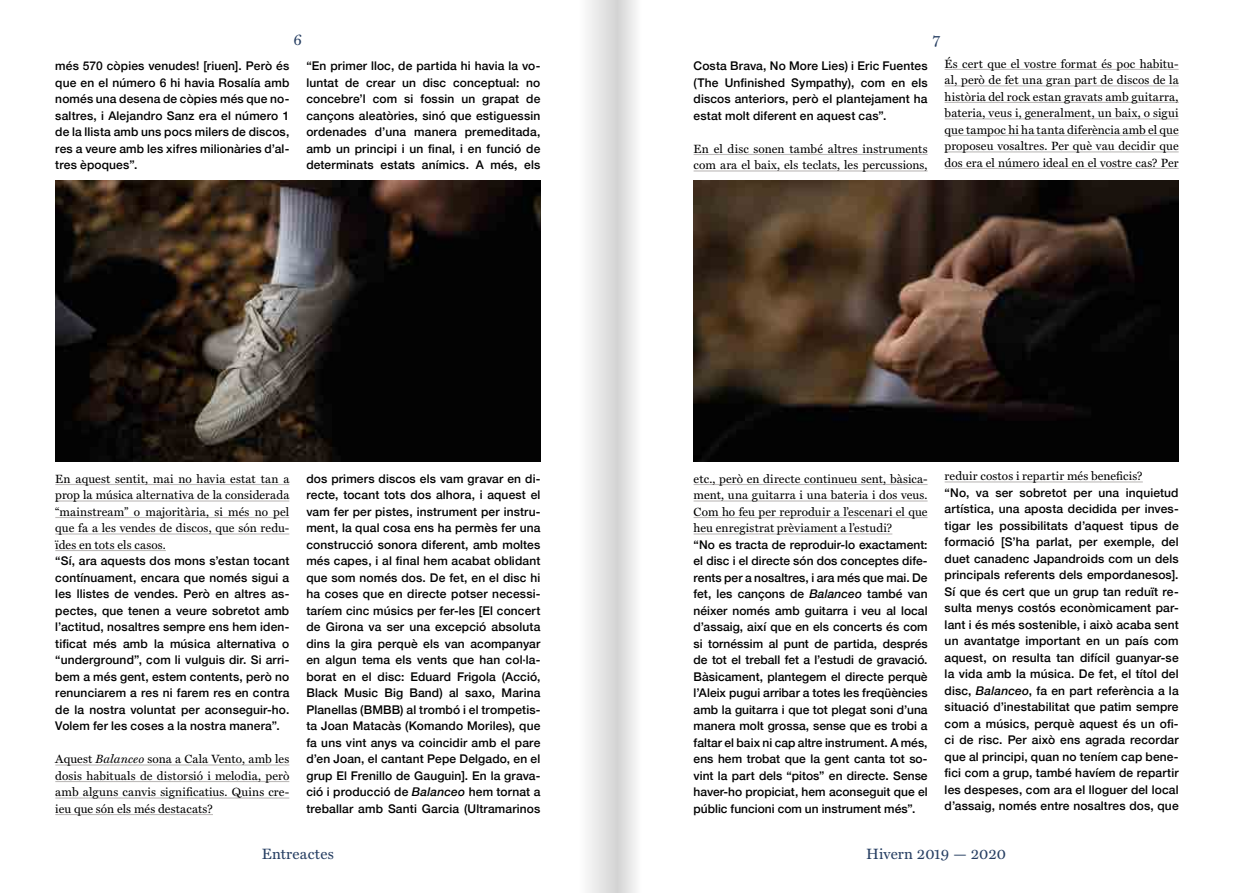
<style>
.page{position:relative;width:1234px;height:893px;background:#fff}
.page>*{position:absolute;margin:0;border:0;box-sizing:border-box;transform-origin:0 0}
.t1{font:15px "Miller Text";letter-spacing:.01em;color:#263e62}
.t2{font:500 12px/16.5px "Helvetica Neue";letter-spacing:.01em;color:#000;text-align:justify}
.t3{font:12px/16.5px "Miller Text";letter-spacing:.01em;color:#000;text-align:justify}
.s1{font-style:italic}
</style>
<div class="page">
<img style="left:55px;top:181px;width:485px;height:280px">
<img style="left:693px;top:181px;width:485px;height:280px">
<hr style="left:693px;top:154px;width:234px;height:1px;background:#bebbba">
<hr style="left:693px;top:170px;width:234px;height:2px;background:#bebbba">
<hr style="left:693px;top:484px;width:234px;height:1px;background:#bebbba">
<hr style="left:693px;top:500px;width:234px;height:2px;background:#bebbba">
<hr style="left:693px;top:517px;width:234px;height:1px;background:#bebbba">
<hr style="left:693px;top:533px;width:199px;height:2px;background:#bebbba">
<hr style="left:944px;top:69px;width:234px;height:1px;background:#bebbba">
<hr style="left:944px;top:85px;width:234px;height:1px;background:#bebbba">
<hr style="left:944px;top:102px;width:234px;height:1px;background:#bebbba">
<hr style="left:944px;top:118px;width:234px;height:1px;background:#bebbba">
<hr style="left:944px;top:135px;width:234px;height:1px;background:#bebbba">
<hr style="left:944px;top:151px;width:234px;height:1px;background:#bebbba">
<hr style="left:944px;top:168px;width:234px;height:1px;background:#bebbba">
<hr style="left:944px;top:481px;width:198px;height:1px;background:#bebbba">
<hr style="left:55px;top:484px;width:234px;height:1px;background:#bebbba">
<hr style="left:55px;top:500px;width:234px;height:2px;background:#bebbba">
<hr style="left:55px;top:517px;width:234px;height:1px;background:#bebbba">
<hr style="left:55px;top:533px;width:234px;height:2px;background:#bebbba">
<hr style="left:55px;top:550px;width:111px;height:1px;background:#bebbba">
<hr style="left:55px;top:764px;width:234px;height:2px;background:#bebbba">
<hr style="left:55px;top:781px;width:234px;height:1px;background:#bebbba">
<hr style="left:55px;top:797px;width:234px;height:2px;background:#bebbba">
<hr style="left:55px;top:814px;width:158px;height:1px;background:#bebbba">
<div style="left:617px;top:0;width:36px;height:893px;background:linear-gradient(to right,#d8d8d8,#fff)"></div>
<div style="left:559px;top:0;width:57px;height:893px;background:linear-gradient(to right,#fff,#dadada)"></div>
<p class="t1" style="left:293px;top:31px;width:10px">6</p>
<p class="t1" style="left:932px;top:31px;width:9px">7</p>
<p class="t2" style="left:55px;top:57px;width:235px">més 570 còpies venudes! [riuen]. Però és que en el número 6 hi havia Rosalía amb només una desena de còpies més que no&shy;saltres, i Alejandro Sanz era el número 1 de la llista amb uns pocs milers de discos, res a veure amb les xifres milionàries d’al&shy;tres èpoques”.</p>
<p class="t2" style="left:306px;top:57px;width:235px">“En primer lloc, de partida hi havia la vo&shy;luntat de crear un disc conceptual: no concebre’l com si fossin un grapat de cançons aleatòries, sinó que estiguessin ordenades d’una manera premeditada, amb un principi i un final, i en funció de determinats estats anímics. A més, els</p>
<p class="t3" style="left:55px;top:470px;width:235px">En aquest sentit, mai no havia estat tan a prop la música alternativa de la considerada “mainstream” o majoritària, si més no pel que fa a les vendes de discos, que són redu&shy;ïdes en tots els casos.</p>
<p class="t2" style="left:55px;top:552px;width:235px">“Sí, ara aquests dos mons s’estan tocant contínuament, encara que només sigui a les llistes de vendes. Però en altres as&shy;pectes, que tenen a veure sobretot amb l’actitud, nosaltres sempre ens hem iden&shy;tificat més amb la música alternativa o “underground”, com li vulguis dir. Si arri&shy;bem a més gent, estem contents, però no renunciarem a res ni farem res en contra de la nostra voluntat per aconseguir-ho.<br>Volem fer les coses a la nostra manera”.</p>
<p class="t3" style="left:55px;top:751px;width:235px">Aquest <span class="s1">Balanceo</span> sona a Cala Vento, amb les dosis habituals de distorsió i melodia, però amb alguns canvis significatius. Quins cre&shy;ieu que són els més destacats?</p>
<p class="t2" style="left:306px;top:470px;width:235px">dos primers discos els vam gravar en di&shy;recte, tocant tots dos alhora, i aquest el vam fer per pistes, instrument per instru&shy;ment, la qual cosa ens ha permès fer una construcció sonora diferent, amb moltes més capes, i al final hem acabat oblidant que som només dos. De fet, en el disc hi ha coses que en directe potser necessi&shy;taríem cinc músics per fer-les [El concert de Girona va ser una excepció absoluta dins la gira perquè els van acompanyar en algun tema els vents que han col·la&shy;borat en el disc: Eduard Frigola (Acció, Black Music Big Band) al saxo, Marina Planellas (BMBB) al trombó i el trompetis&shy;ta Joan Matacàs (Komando Moriles), que fa uns vint anys va coincidir amb el pare d’en Joan, el cantant Pepe Delgado, en el grup El Frenillo de Gauguin]. En la grava&shy;ció i producció de <span class="s1">Balanceo</span> hem tornat a treballar amb Santi Garcia (Ultramarinos</p>
<p class="t2" style="left:693px;top:57px;width:235px">Costa Brava, No More Lies) i Eric Fuentes (The Unfinished Sympathy), com en els discos anteriors, però el plantejament ha estat molt diferent en aquest cas”.</p>
<p class="t3" style="left:693px;top:140px;width:235px">En el disc sonen també altres instruments com ara el baix, els teclats, les percussions,</p>
<p class="t3" style="left:944px;top:55px;width:235px">És cert que el vostre format és poc habitu&shy;al, però de fet una gran part de discos de la història del rock estan gravats amb guitarra, bateria, veus i, generalment, un baix, o sigui que tampoc hi ha tanta diferència amb el que proposeu vosaltres. Per què vau decidir que dos era el número ideal en el vostre cas? Per</p>
<p class="t3" style="left:693px;top:470px;width:235px">etc., però en directe continueu sent, bàsica&shy;ment, una guitarra i una bateria i dos veus.<br>Com ho feu per reproduir a l’escenari el que heu enregistrat prèviament a l’estudi?</p>
<p class="t2" style="left:693px;top:536px;width:235px">“No es tracta de reproduir-lo exactament: el disc i el directe són dos conceptes dife&shy;rents per a nosaltres, i ara més que mai. De fet, les cançons de <span class="s1">Balanceo</span> també van néixer només amb guitarra i veu al local d’assaig, així que en els concerts és com si tornéssim al punt de partida, després de tot el treball fet a l’estudi de gravació.<br>Bàsicament, plantegem el directe perquè l’Aleix pugui arribar a totes les freqüències amb la guitarra i que tot plegat soni d’una manera molt grossa, sense que es trobi a faltar el baix ni cap altre instrument. A més, ens hem trobat que la gent canta tot so&shy;vint la part dels “pitos” en directe. Sense haver-ho propiciat, hem aconseguit que el públic funcioni com un instrument més”.</p>
<p class="t3" style="left:944px;top:468px;width:199px">reduir costos i repartir més beneficis?</p>
<p class="t2" style="left:944px;top:484px;width:235px">“No, va ser sobretot per una inquietud artística, una aposta decidida per inves&shy;tigar les possibilitats d’aquest tipus de formació [S’ha parlat, per exemple, del duet canadenc Japandroids com un dels principals referents dels empordanesos].<br>Sí que és cert que un grup tan reduït re&shy;sulta menys costós econòmicament par&shy;lant i és més sostenible, i això acaba sent un avantatge important en un país com aquest, on resulta tan difícil guanyar-se la vida amb la música. De fet, el títol del disc, <span class="s1">Balanceo</span>, fa en part referència a la situació d’inestabilitat que patim sempre com a músics, perquè aquest és un ofi&shy;ci de risc. Per això ens agrada recordar que al principi, quan no teníem cap bene&shy;fici com a grup, també havíem de repartir les despeses, com ara el lloguer del local d’assaig, només entre nosaltres dos, que</p>
<p class="t1" style="left:262px;top:845px;width:73px">Entreactes</p>
<p class="t1" style="left:866px;top:845px;width:141px">Hivern 2019 — 2020</p>
</div>
